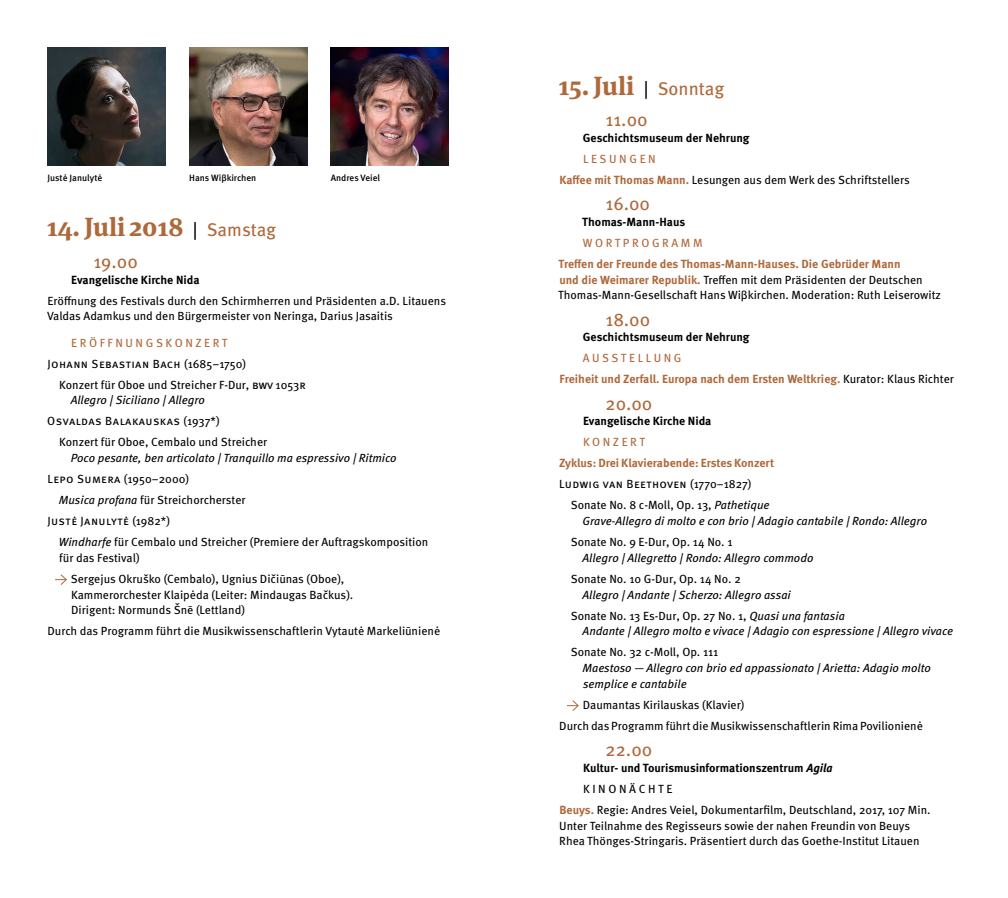
<style>
.page{position:relative;width:1008px;height:898px;background:#fff}
.page>*{position:absolute;margin:0;border:0;box-sizing:border-box;transform-origin:0 0}
.t1{font:700 26.25px "Meta Serif Pro";color:#ae693b}
.t2{font:18.3px "Meta Pro";color:#ae693b}
.t3{font:11.85px/15.8px "Meta Pro";color:#000}
.t4{font:italic 11.85px/21px "Meta Pro";color:#000}
.t5{font:700 11.85px "Meta Pro";color:#000}
.t6{font:700 11.85px/21px "Meta Pro";color:#ae693b}
.t7{font:11.85px/21px "Meta Pro";letter-spacing:.21em;color:#000}
.t8{font:11.85px/21px "Meta Pro";letter-spacing:.02em;color:#000}
.t9{font:11.85px/21px "Meta Pro";letter-spacing:.025em;color:#000}
.t10{font:11.85px "Meta Pro";letter-spacing:.22em;color:#ae693b}
.t11{font:11.85px "Meta Pro";letter-spacing:.03em;color:#000}
.t12{font:11.85px "Meta Pro";letter-spacing:.035em;color:#000}
.t13{font:11.85px "Meta Pro";letter-spacing:.22em;color:#000}
.t14{font:500 9.15px "Meta Pro";color:#000}
.s1{font-family:"Meta Pro";font-weight:400;font-size:18.3px;color:#000}
.s2{font-family:"Meta Pro";font-weight:400;font-size:18.3px}
.s3{font-style:italic}
.s4{color:#ae693b}
.s5{font-weight:700;color:#ae693b}
.s6{font-weight:400}
.s7{font-weight:400;color:#000}
.s8{font-style:normal}
</style>
<div class="page">
<svg style="left:55px;top:574px;width:12px;height:11px"></svg>
<svg style="left:567px;top:700px;width:12px;height:11px"></svg>
<img style="left:47px;top:47px;width:118px;height:118px">
<img style="left:189px;top:47px;width:118px;height:118px">
<img style="left:331px;top:47px;width:118px;height:118px">
<p class="t14" style="left:47px;top:172px;width:56px">Justė Janulytė</p>
<p class="t14" style="left:189px;top:172px;width:69px">Hans Wiβkirchen</p>
<p class="t14" style="left:331px;top:172px;width:51px">Andres Veiel</p>
<h1 class="t1" style="left:47px;top:206px;width:231px">14. Juli 2018 <span class="s1">|</span> <span class="s2">Samstag</span></h1>
<h2 class="t2" style="left:94px;top:250px;width:46px">19.00</h2>
<p class="t5" style="left:71px;top:272px;width:130px">Evangelische Kirche Nida</p>
<p class="t3" style="left:47px;top:293px;width:401px">Eröffnung des Festivals durch den Schirmherren und Präsidenten a.D. Litauens<br>Valdas Adamkus und den Bürgermeister von Neringa, Darius Jasaitis</p>
<p class="t10" style="left:71px;top:335px;width:158px">ERÖFFNUNGSKONZERT</p>
<p class="t3" style="left:59px;top:353px;width:248px;line-height:21px;text-indent:-12px">Johann Sebastian Bach (1685–1750)<br>Konzert für Oboe und Streicher F-Dur, BWV 1053R</p>
<p class="t4" style="left:71px;top:390px;width:136px">Allegro | Siciliano | Allegro</p>
<p class="t9" style="left:59px;top:411px;width:210px;text-indent:-12px">Osvaldas Balakauskas (1937*)<br>Konzert für Oboe, Cembalo und Streicher</p>
<p class="t4" style="left:71px;top:448px;width:327px">Poco pesante, ben articolato | Tranquillo ma espressivo | Ritmico</p>
<p class="t11" style="left:47px;top:471px;width:143px">Lepo Sumera (1950–2000)</p>
<p class="t3" style="left:59px;top:492px;width:188px"><span class="s3">Musica profana</span> für Streichorcherster</p>
<p class="t12" style="left:47px;top:513px;width:124px">Justė Janulytė (1982*)</p>
<p class="t3" style="left:59px;top:534px;width:371px"><span class="s3">Windharfe</span> für Cembalo und Streicher (Premiere der Auftragskomposition</p>
<p class="t3" style="left:71px;top:548px;width:275px;line-height:21px;text-indent:-12px">für das Festival)<br>Sergejus Okruško (Cembalo), Ugnius Dičiūnas (Oboe),</p>
<p class="t3" style="left:71px;top:587px;width:284px">Kammerorchester Klaipėda (Leiter: Mindaugas Bačkus).<br>Dirigent: Normunds Šnē (Lettland)</p>
<p class="t3" style="left:47px;top:624px;width:394px">Durch das Programm führt die Musikwissenschaftlerin Vytautė Markeliūnienė</p>
<h1 class="t1" style="left:559px;top:64px;width:167px">15. Juli <span class="s1">|</span> <span class="s2">Sonntag</span></h1>
<h2 class="t2" style="left:605px;top:108px;width:44px">11.00</h2>
<p class="t5" style="left:583px;top:130px;width:168px">Geschichtsmuseum der Nehrung</p>
<p class="t7" style="left:560px;top:149px;width:352px;text-indent:24px"><span class="s4">LESUNGEN<br></span><span class="s5">Kaffee mit Thomas Mann.</span> Lesungen aus dem Werk des Schriftstellers</p>
<h2 class="t2" style="left:605px;top:192px;width:46px">16.00</h2>
<p class="t5" style="left:582px;top:214px;width:104px">Thomas-Mann-Haus</p>
<p class="t10" style="left:583px;top:235px;width:121px">WORTPROGRAMM</p>
<p class="t3" style="left:558px;top:256px;width:384px"><span class="s5">Treffen der Freunde des Thomas-Mann-Hauses. Die Gebrüder Mann<br>und die Weimarer Republik.</span> Treffen mit dem Präsidenten der Deutschen<br>Thomas-Mann-Gesellschaft Hans Wiβkirchen. Moderation: Ruth Leiserowitz</p>
<h2 class="t2" style="left:605px;top:308px;width:46px">18.00</h2>
<p class="t5" style="left:583px;top:330px;width:168px">Geschichtsmuseum der Nehrung</p>
<p class="t6" style="left:559px;top:348px;width:396px;text-indent:23px"><span class="s6">AUSSTELLUNG<br></span>Freiheit und Zerfall. Europa nach dem Ersten Weltkrieg. <span class="s7">Kurator: Klaus Richter</span></p>
<h2 class="t2" style="left:606px;top:392px;width:48px">20.00</h2>
<p class="t5" style="left:583px;top:414px;width:130px">Evangelische Kirche Nida</p>
<p class="t10" style="left:583px;top:435px;width:63px">KONZERT</p>
<p class="t6" style="left:559px;top:453px;width:217px">Zyklus: Drei Klavierabende: Erstes Konzert</p>
<p class="t8" style="left:571px;top:474px;width:200px;text-indent:-11px">Ludwig van Beethoven (1770–1827)<br>Sonate No. 8 c-Moll, Op. 13, <span class="s3">Pathetique</span></p>
<p class="t4" style="left:583px;top:511px;width:346px">Grave-Allegro di molto e con brio | Adagio cantabile | Rondo: Allegro</p>
<p class="t3" style="left:571px;top:534px;width:163px">Sonate No. 9 E-Dur, Op. 14 No. 1</p>
<p class="t4" style="left:583px;top:548px;width:232px">Allegro | Allegretto | Rondo: Allegro commodo</p>
<p class="t3" style="left:571px;top:571px;width:172px">Sonate No. 10 G-Dur, Op. 14 No. 2</p>
<p class="t4" style="left:571px;top:584px;width:276px;text-indent:12px">Allegro | Andante | Scherzo: Allegro assai<br><span class="s8">Sonate No. 13 Es-Dur, Op. 27 No. 1,</span> Quasi una fantasia</p>
<p class="t4" style="left:583px;top:621px;width:372px">Andante | Allegro molto e vivace | Adagio con espressione | Allegro vivace</p>
<p class="t3" style="left:571px;top:645px;width:149px">Sonate No. 32 c-Moll, Op. 111</p>
<p class="t4" style="left:583px;top:660px;width:350px;line-height:15.8px">Maestoso — Allegro con brio ed appassionato | Arietta: Adagio molto semplice e cantabile</p>
<p class="t3" style="left:559px;top:695px;width:365px;line-height:21px;text-indent:23px">Daumantas Kirilauskas (Klavier)<br>Durch das Programm führt die Musikwissenschaftlerin Rima Povilionienė</p>
<h2 class="t2" style="left:606px;top:738px;width:48px">22.00</h2>
<p class="t5" style="left:583px;top:760px;width:251px">Kultur- und Tourismusinformationszentrum <span class="s3">Agila</span></p>
<p class="t13" style="left:583px;top:781px;width:91px">KINONÄCHTE</p>
<p class="t3" style="left:560px;top:802px;width:373px"><span class="s5">Beuys.</span> Regie: Andres Veiel, Dokumentarfilm, Deutschland, 2017, 107 Мin.</p>
<p class="t3" style="left:559px;top:818px;width:362px">Unter Teilnahme des Regisseurs sowie der nahen Freundin von Beuys<br>Rhea Thönges-Stringaris. Präsentiert durch das Goethe-Institut Litauen</p>
</div>
